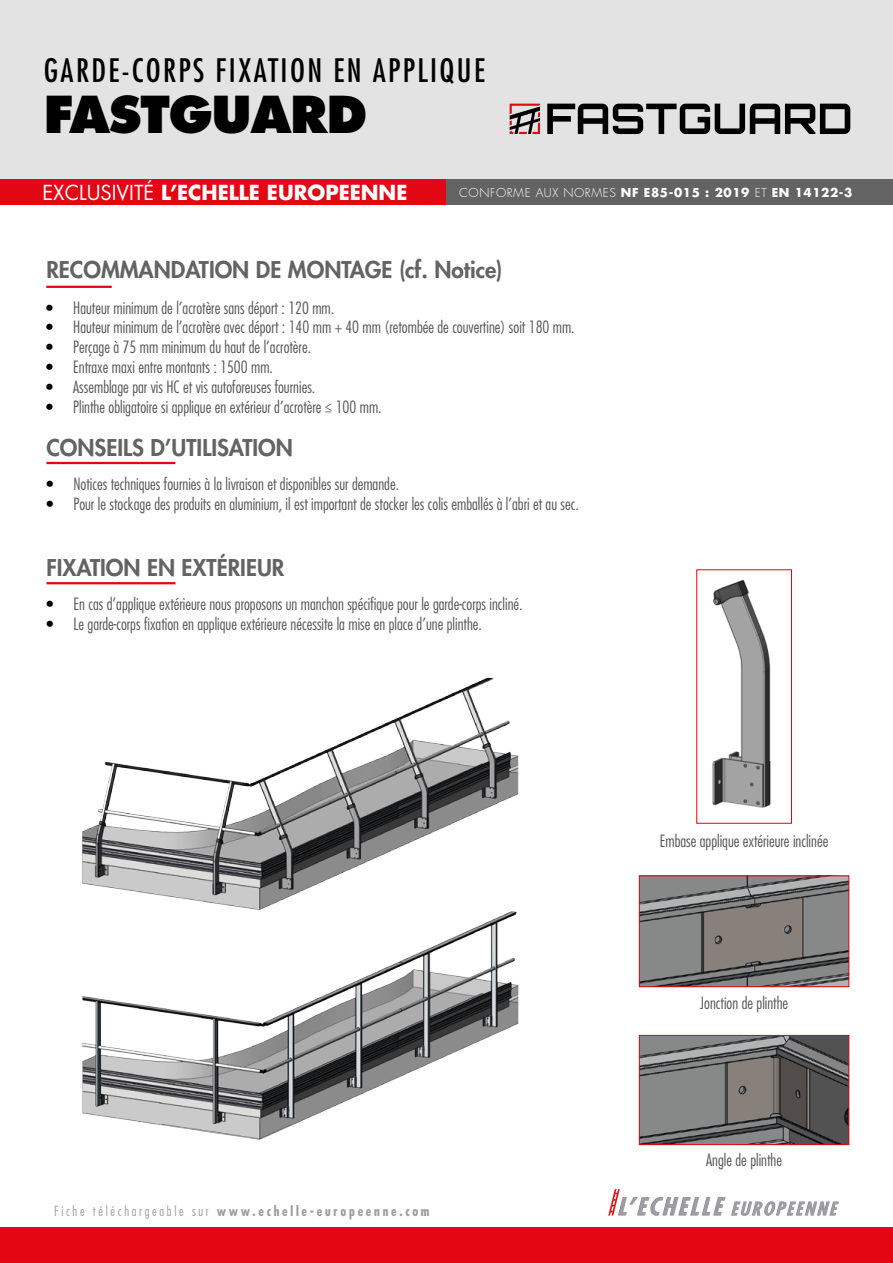
<style>
.page{position:relative;width:893px;height:1263px;background:#fff}
.page>*{position:absolute;margin:0;border:0;box-sizing:border-box;transform-origin:0 0}
.t1{font:800 49.5px "Futura Std";letter-spacing:-.025em;color:#000}
.t2{font:condensed 31.5px "Futura Std";letter-spacing:.075em;color:#000}
.t3{font:800 22.5px "Futura Std";color:#646363}
.t4{font:700 20.1px "Futura Std";color:#fff}
.t5{font:300 condensed 16.5px "Futura Std";color:#575756}
.t6{font:700 condensed 13.5px "Futura Std";letter-spacing:.2em;color:#9d9d9c}
.t7{font:700 12px "Futura Std";letter-spacing:.05em;color:#fff}
.s1{font-weight:400}
.s2{font-weight:300}
.s3{color:#000}
</style>
<div class="page">
<div style="left:0;top:0;width:893px;height:180px;background:#e3e3e3"></div>
<svg style="left:547px;top:104px;width:303px;height:30px"></svg>
<svg style="left:510px;top:104px;width:30px;height:30px"></svg>
<div style="left:0;top:179px;width:446px;height:26px;background:#e30613"></div>
<div style="left:446px;top:179px;width:447px;height:26px;background:#646363"></div>
<div style="left:0;top:1227px;width:893px;height:36px;background:#e30613"></div>
<svg style="left:608px;top:1189px;width:231px;height:27px"></svg>
<hr style="left:46px;top:286px;width:66px;height:2px;background:#e30613">
<hr style="left:46px;top:462px;width:129px;height:2px;background:#e30613">
<hr style="left:47px;top:582px;width:128px;height:2px;background:#e30613">
<img style="left:82px;top:677px;width:437px;height:232px">
<img style="left:641px;top:877px;width:206px;height:108px">
<div style="left:639px;top:875px;width:210px;height:112px;border:1px solid #e30613"></div>
<img style="left:641px;top:1037px;width:206px;height:106px">
<div style="left:639px;top:1035px;width:210px;height:110px;border:1px solid #e30613"></div>
<img style="left:712px;top:579px;width:59px;height:229px">
<div style="left:696px;top:569px;width:96px;height:255px;border:1px solid #e30613"></div>
<img style="left:82px;top:909px;width:437px;height:215px">
<img style="left:154px;top:1124px;width:141px;height:16px">
<h2 class="t2" style="left:44px;top:52px;width:443px">GARDE-CORPS FIXATION EN APPLIQUE</h2>
<h1 class="t1" style="left:44px;top:83px;width:325px">FASTGUARD</h1>
<p class="t4" style="left:43px;top:179px;width:366px"><span class="s1">EXCLUSIVITÉ</span> L’ECHELLE EUROPEENNE</p>
<p class="t7" style="left:459px;top:184px;width:395px"><span class="s2">CONFORME AUX NORMES</span> NF E85-015 : 2019 <span class="s2">ET</span> EN 14122-3</p>
<h3 class="t3" style="left:46px;top:255px;width:458px">RECOMMANDATION DE MONTAGE (cf. Notice)</h3>
<p class="t5" style="left:46px;top:298px;width:289px"><span class="s3">•</span> Hauteur minimum de l’acrotère sans déport : 120 mm.</p>
<p class="t5" style="left:46px;top:318px;width:530px"><span class="s3">•</span> Hauteur minimum de l’acrotère avec déport : 140 mm + 40 mm (retombée de couvertine) soit 180 mm.</p>
<p class="t5" style="left:46px;top:337px;width:266px"><span class="s3">•</span> Perçage à 75 mm minimum du haut de l’acrotère.</p>
<p class="t5" style="left:46px;top:357px;width:228px"><span class="s3">•</span> Entraxe maxi entre montants : 1500 mm.</p>
<p class="t5" style="left:46px;top:377px;width:271px"><span class="s3">•</span> Assemblage par vis HC et vis autoforeuses fournies.</p>
<p class="t5" style="left:46px;top:397px;width:337px"><span class="s3">•</span> Plinthe obligatoire si applique en extérieur d’acrotère ≤ 100 mm.</p>
<h3 class="t3" style="left:46px;top:433px;width:248px">CONSEILS D’UTILISATION</h3>
<p class="t5" style="left:46px;top:474px;width:354px"><span class="s3">•</span> Notices techniques fournies à la livraison et disponibles sur demande.</p>
<p class="t5" style="left:46px;top:494px;width:534px"><span class="s3">•</span> Pour le stockage des produits en aluminium, il est important de stocker les colis emballés à l’abri et au sec.</p>
<h3 class="t3" style="left:46px;top:554px;width:239px">FIXATION EN EXTÉRIEUR</h3>
<p class="t5" style="left:47px;top:595px;width:478px"><span class="s3">•</span> En cas d’applique extérieure nous proposons un manchon spécifique pour le garde-corps incliné.</p>
<p class="t5" style="left:47px;top:614px;width:437px"><span class="s3">•</span> Le garde-corps fixation en applique extérieure nécessite la mise en place d’une plinthe.</p>
<p class="t6" style="left:54px;top:1202px;width:377px"><span class="s2">Fiche téléchargeable sur</span> www.echelle-europeenne.com</p>
<p class="t5" style="left:660px;top:831px;width:170px">Embase applique extérieure inclinée</p>
<p class="t5" style="left:700px;top:993px;width:90px">Jonction de plinthe</p>
<p class="t5" style="left:706px;top:1150px;width:77px">Angle de plinthe</p>
</div>
